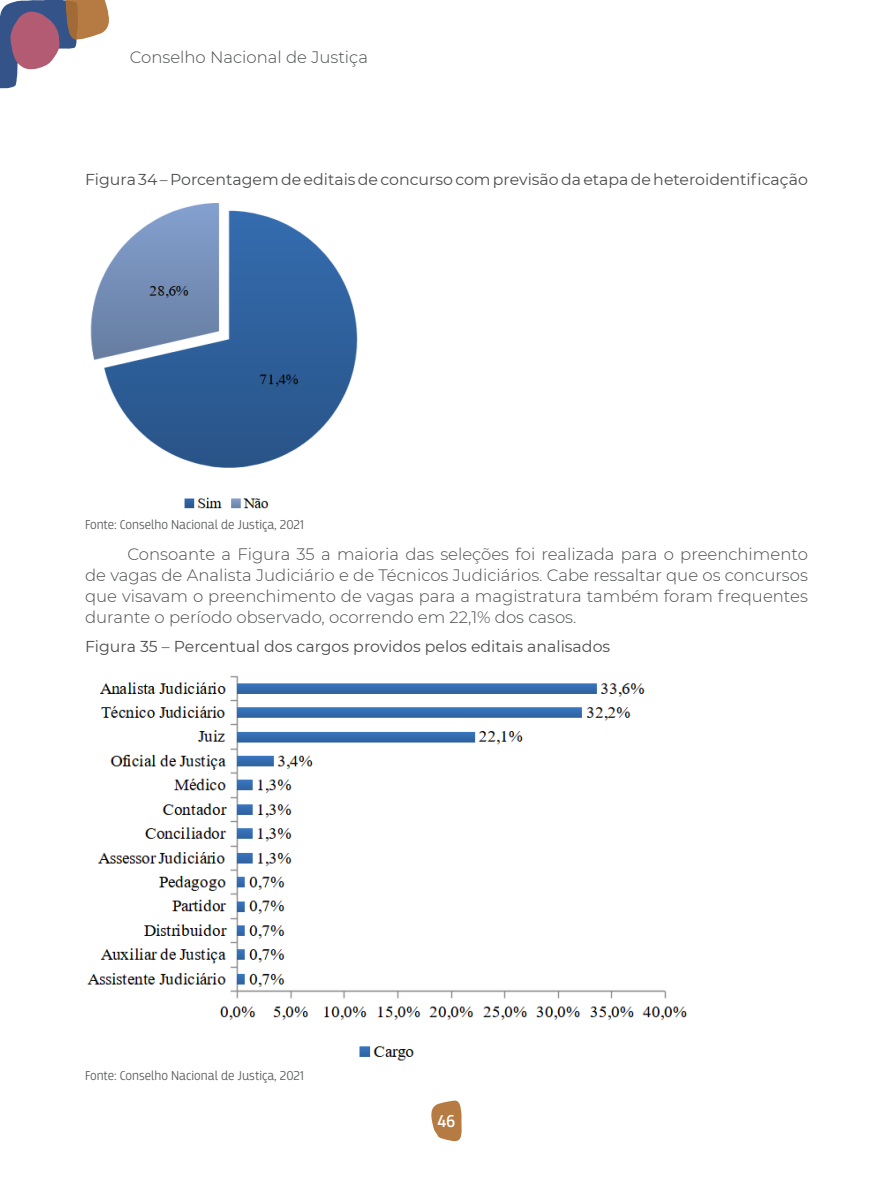
<style>
.page{position:relative;width:893px;height:1191px;background:#fff}
.page>*{position:absolute;margin:0;border:0;box-sizing:border-box;transform-origin:0 0}
.t1{font:18px "Breakers";color:#fff}
.TEXTO{font:300 16.5px/21px "Montserrat";color:#4b4c4d;text-align:justify}
.Figuras{font:15.75px "Montserrat";color:#4b4c4d}
.Notas_Tabelas{font:300 13.5px "Breakers";color:#57585a}
</style>
<div class="page">
<svg style="left:431px;top:1100px;width:31px;height:41px"></svg>
<svg style="left:0;top:0;width:109px;height:88px"></svg>
<img style="left:90px;top:203px;width:268px;height:306px">
<img style="left:87px;top:675px;width:600px;height:386px">
<p class="TEXTO" style="left:130px;top:46px;width:240px">Conselho Nacional de Justiça</p>
<p class="Figuras" style="left:85px;top:169px;width:724px">Figura 34 – Porcentagem de editais de concurso com previsão da etapa de heteroidentificação</p>
<p class="Notas_Tabelas" style="left:85px;top:516px;width:220px">Fonte: Conselho Nacional de Justiça, 2021</p>
<p class="TEXTO" style="left:85px;top:543px;width:724px;text-indent:43px">Consoante a Figura 35 a maioria das seleções foi realizada para o preenchimento de vagas de Analista Judiciário e de Técnicos Judiciários. Cabe ressaltar que os concursos que visavam o preenchimento de vagas para a magistratura também foram frequentes durante o período observado, ocorrendo em 22,1% dos casos.</p>
<p class="Figuras" style="left:85px;top:635px;width:527px">Figura 35 – Percentual dos cargos providos pelos editais analisados</p>
<p class="Notas_Tabelas" style="left:85px;top:1067px;width:220px">Fonte: Conselho Nacional de Justiça, 2021</p>
<p class="t1" style="left:437px;top:1110px;width:20px">46</p>
</div>
